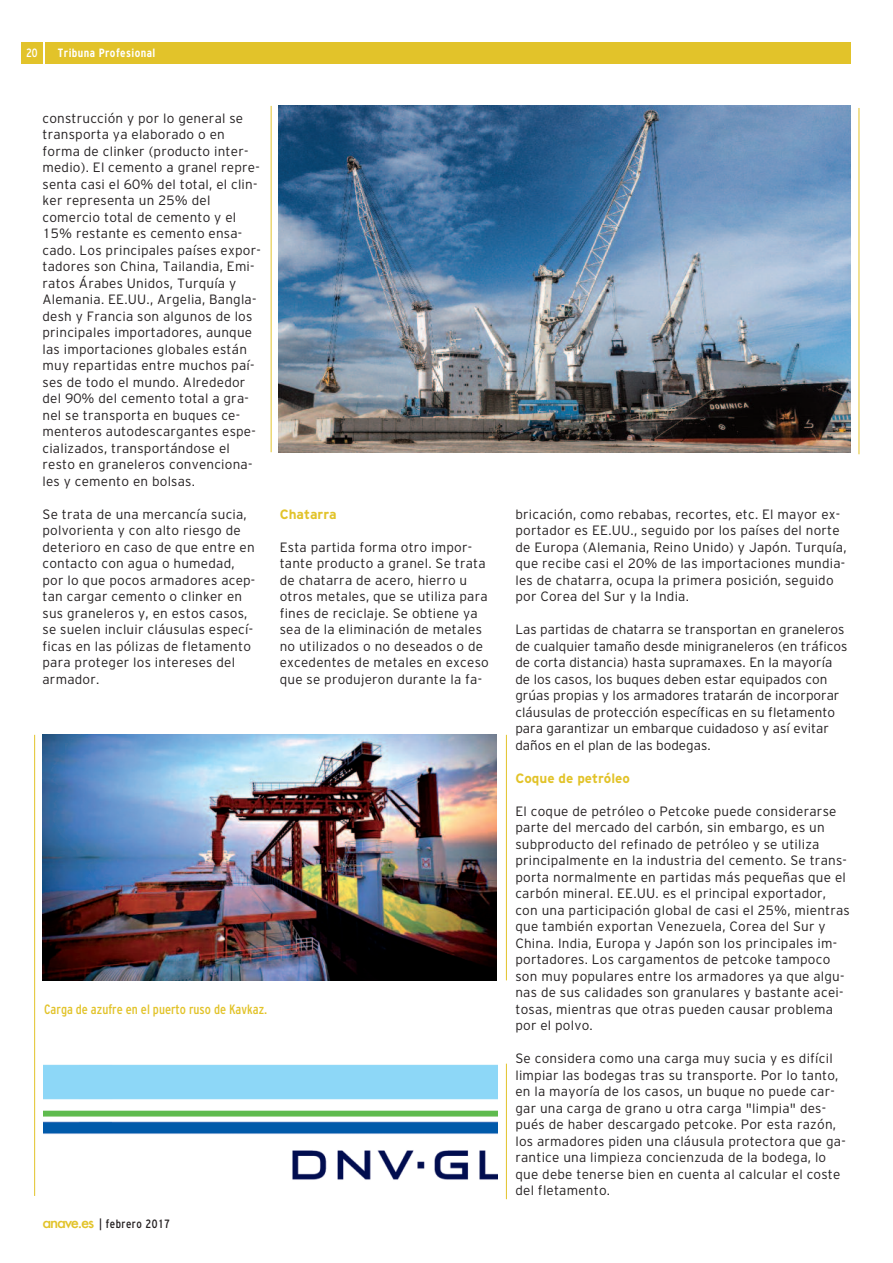
<style>
.page{position:relative;width:893px;height:1263px;background:#fff}
.page>*{position:absolute;margin:0;border:0;box-sizing:border-box;transform-origin:0 0}
.t1{font:300 13.5px/16.5px "Civica 01";letter-spacing:.015em;color:#231f20}
.t2{font:condensed 13.5px "Civica 06";color:#e2c32a}
.t3{font:700 13.5px "Civica 07";color:#e2c32a}
.t4{font:condensed 12px "Civica 06";letter-spacing:.04em;color:#231f20}
.t5{font:700 condensed 12px "Civica 09";letter-spacing:.035em;color:#fff}
.t6{font:condensed 12px "Civica 06";color:#fff}
.s1{font-family:"Futura";font-weight:500;font-stretch:normal;font-size:14.85px;color:#e2c32a}
</style>
<div class="page">
<div style="left:21px;top:43px;width:22px;height:21px;background:#e2c32a"></div>
<div style="left:45px;top:43px;width:805px;height:21px;background:#e2c32a"></div>
<hr style="left:34px;top:735px;width:1px;height:461px;background:#e2c32a">
<img style="left:43px;top:1064px;width:455px;height:116px">
<hr style="left:506px;top:1064px;width:1px;height:135px;background:#e2c32a">
<hr style="left:859px;top:108px;width:1px;height:346px;background:#e2c32a">
<img style="left:43px;top:735px;width:454px;height:245px">
<hr style="left:271px;top:106px;width:1px;height:346px;background:#e2c32a">
<hr style="left:506px;top:735px;width:1px;height:245px;background:#e2c32a">
<img style="left:279px;top:106px;width:571px;height:346px">
<p class="t6" style="left:26px;top:46px;width:13px">20</p>
<p class="t5" style="left:58px;top:46px;width:99px">Tribuna Profesional</p>
<p class="t1" style="left:43px;top:110px;width:220px">construcción y por lo general se transporta ya elaborado o en forma de clinker (producto inter&shy;medio). El cemento a granel repre&shy;senta casi el 60% del total, el clin&shy;ker representa un 25% del comercio total de cemento y el<br>15% restante es cemento ensa&shy;cado. Los principales países expor&shy;tadores son China, Tailandia, Emi&shy;ratos Árabes Unidos, Turquía y<br>Alemania. EE.UU., Argelia, Bangla&shy;desh y Francia son algunos de los principales importadores, aunque las importaciones globales están muy repartidas entre muchos paí&shy;ses de todo el mundo. Alrededor del 90% del cemento total a gra&shy;nel se transporta en buques ce&shy;menteros autodescargantes espe&shy;cializados, transportándose el resto en graneleros convenciona&shy;les y cemento en bolsas.</p>
<p class="t1" style="left:43px;top:506px;width:214px">Se trata de una mercancía sucia, polvorienta y con alto riesgo de deterioro en caso de que entre en contacto con agua o humedad, por lo que pocos armadores acep&shy;tan cargar cemento o clinker en sus graneleros y, en estos casos, se suelen incluir cláusulas especí&shy;ficas en las pólizas de fletamento para proteger los intereses del armador.</p>
<p class="t3" style="left:280px;top:506px;width:58px">Chatarra</p>
<p class="t1" style="left:280px;top:539px;width:211px">Esta partida forma otro impor&shy;tante producto a granel. Se trata de chatarra de acero, hierro u otros metales, que se utiliza para fines de reciclaje. Se obtiene ya sea de la eliminación de metales no utilizados o no deseados o de excedentes de metales en exceso que se produjeron durante la fa-</p>
<p class="t2" style="left:44px;top:1001px;width:225px">Carga de azufre en el puerto ruso de Kavkaz.</p>
<p class="t4" style="left:43px;top:1217px;width:129px"><span class="s1">anave.es</span> | febrero 2017</p>
<p class="t1" style="left:515px;top:506px;width:333px">bricación, como rebabas, recortes, etc. El mayor ex&shy;portador es EE.UU., seguido por los países del norte de Europa (Alemania, Reino Unido) y Japón. Turquía, que recibe casi el 20% de las importaciones mundia&shy;les de chatarra, ocupa la primera posición, seguido por Corea del Sur y la India.</p>
<p class="t1" style="left:515px;top:621px;width:334px">Las partidas de chatarra se transportan en graneleros de cualquier tamaño desde minigraneleros (en tráficos de corta distancia) hasta supramaxes. En la mayoría de los casos, los buques deben estar equipados con grúas propias y los armadores tratarán de incorporar cláusulas de protección específicas en su fletamento para garantizar un embarque cuidadoso y así evitar daños en el plan de las bodegas.</p>
<p class="t3" style="left:515px;top:770px;width:116px">Coque de petróleo</p>
<p class="t1" style="left:515px;top:803px;width:336px">El coque de petróleo o Petcoke puede considerarse parte del mercado del carbón, sin embargo, es un subproducto del refinado de petróleo y se utiliza principalmente en la industria del cemento. Se trans&shy;porta normalmente en partidas más pequeñas que el carbón mineral. EE.UU. es el principal exportador, con una participación global de casi el 25%, mientras que también exportan Venezuela, Corea del Sur y China. India, Europa y Japón son los principales im&shy;portadores. Los cargamentos de petcoke tampoco son muy populares entre los armadores ya que algu&shy;nas de sus calidades son granulares y bastante acei&shy;tosas, mientras que otras pueden causar problema por el polvo.</p>
<p class="t1" style="left:515px;top:1050px;width:332px">Se considera como una carga muy sucia y es difícil limpiar las bodegas tras su transporte. Por lo tanto, en la mayoría de los casos, un buque no puede car&shy;gar una carga de grano u otra carga "limpia" des&shy;pués de haber descargado petcoke. Por esta razón, los armadores piden una cláusula protectora que ga&shy;rantice una limpieza concienzuda de la bodega, lo que debe tenerse bien en cuenta al calcular el coste del fletamento.</p>
</div>
